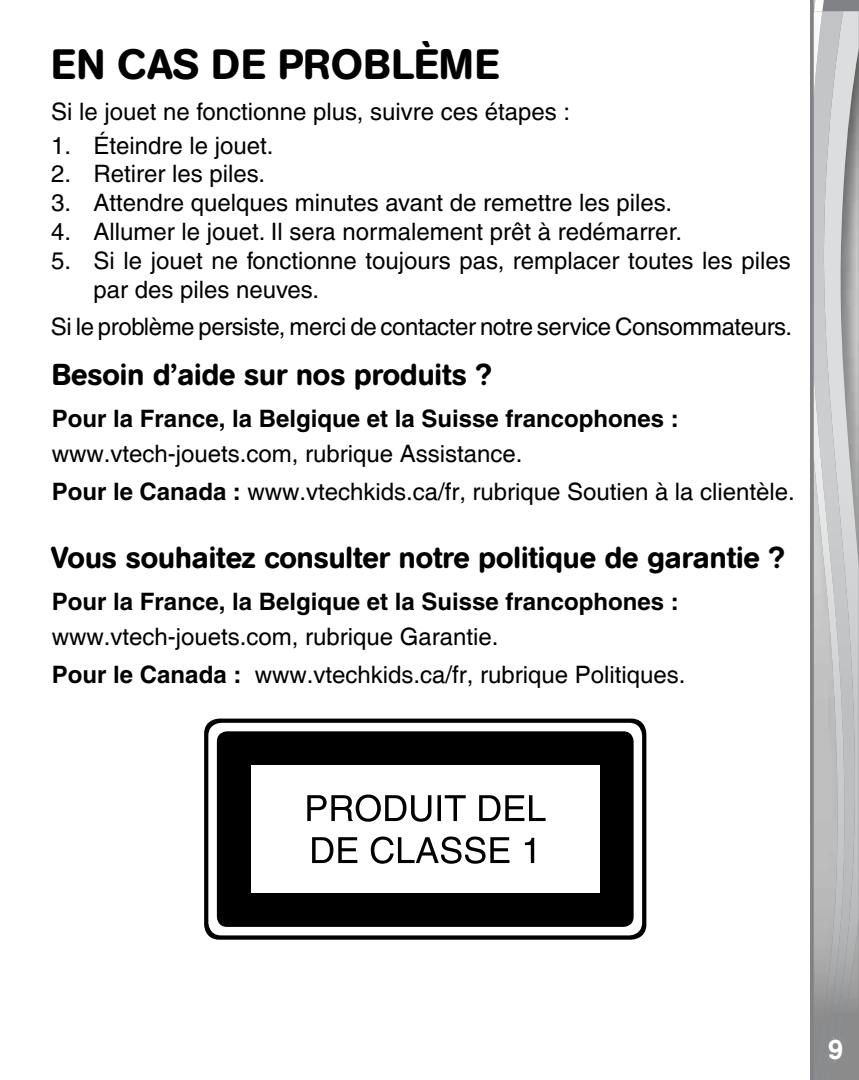
<style>
.page{position:relative;width:859px;height:1080px;background:#fff}
.page>*{position:absolute;margin:0;border:0;box-sizing:border-box;transform-origin:0 0}
.t1{font:500 42px "AG Book Rounded";letter-spacing:.02em;color:#000}
.t2{font:36px "Helvetica";color:#fff}
.t3{font:500 30px "AG Book Rounded";color:#000}
.t4{font:500 24px/28.8px "Helvetica";color:#000}
.t5{font:24px/38.4px "Helvetica";color:#000}
.t6{font:700 24px "Helvetica";color:#000}
.s1{font-weight:700}
.s2{font-weight:700;font-size:27px}
</style>
<div class="page">
<div style="left:810px;top:0;width:49px;height:1080px;background:linear-gradient(to bottom,#808285,#808285)"></div>
<img style="left:857px;top:11px;width:2px;height:1069px">
<img style="left:847px;top:11px;width:10px;height:1069px">
<svg style="left:814px;top:0;width:10px;height:11px"></svg>
<img style="left:814px;top:11px;width:33px;height:1069px">
<svg style="left:204px;top:719px;width:442px;height:221px;background:#141414"></svg>
<div style="left:208px;top:723px;width:434px;height:212px;background:#fff;border-radius:13px"></div>
<div style="left:217px;top:731px;width:417px;height:196px;background:#000;border-radius:10px"></div>
<div style="left:251px;top:765px;width:349px;height:128px;background:#fff"></div>
<svg style="left:307px;top:795px;width:239px;height:27px"></svg>
<svg style="left:312px;top:837px;width:222px;height:27px"></svg>
<h1 class="t1" style="left:51px;top:40px;width:450px">EN CAS DE PROBLÈME</h1>
<p class="t4" style="left:51px;top:98px;width:521px">Si le jouet ne fonctionne plus, suivre ces étapes :</p>
<p class="t4" style="left:51px;top:131px;width:224px">1. Éteindre le jouet.</p>
<p class="t4" style="left:51px;top:159px;width:216px">2. Retirer les piles.</p>
<p class="t4" style="left:51px;top:188px;width:623px">3. Attendre quelques minutes avant de remettre les piles.</p>
<p class="t4" style="left:51px;top:217px;width:633px">4. Allumer le jouet. Il sera normalement prêt à redémarrer.</p>
<p class="t4" style="left:93px;top:246px;width:699px;text-indent:-42px">5. Si le jouet ne fonctionne toujours pas, remplacer toutes les piles par des piles neuves.</p>
<p class="t4" style="left:51px;top:312px;width:743px">Si le problème persiste, merci de contacter notre service Consommateurs.</p>
<p class="t3" style="left:52px;top:357px;width:441px">Besoin d’aide sur nos produits ?</p>
<p class="t6" style="left:52px;top:404px;width:628px">Pour la France, la Belgique et la Suisse francophones :</p>
<p class="t5" style="left:52px;top:435px;width:744px">www.vtech-jouets.com, rubrique Assistance.<br><span class="s1">Pour le Canada :</span> www.vtechkids.ca/fr, rubrique Soutien à la clientèle.</p>
<p class="t3" style="left:51px;top:540px;width:735px">Vous souhaitez consulter notre politique de garantie ?</p>
<p class="t6" style="left:52px;top:587px;width:628px">Pour la France, la Belgique et la Suisse francophones :</p>
<p class="t5" style="left:52px;top:618px;width:635px">www.vtech-jouets.com, rubrique Garantie.<br><span class="s1">Pour le Canada :</span> www.vtechkids.ca/fr, rubrique Politiques.</p>
<h2 class="t2" style="left:825px;top:1028px;width:22px">9<span class="s2">9</span></h2>
</div>
